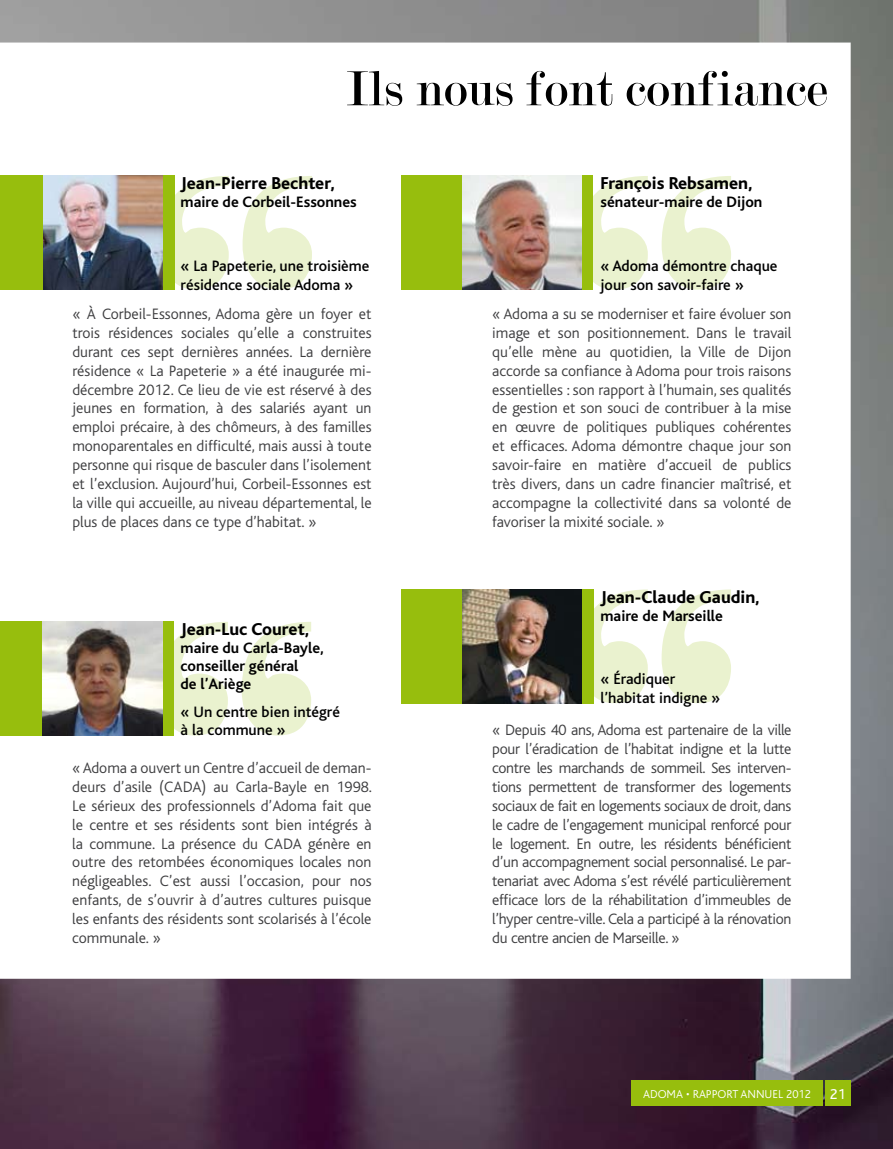
<style>
.page{position:relative;width:893px;height:1149px;background:#fff}
.page>*{position:absolute;margin:0;border:0;box-sizing:border-box;transform-origin:0 0}
.t1{font:52.5px "Modern";color:#000}
.t2{font:800 18px "Bliss";color:#000}
.t3{font:300 15.75px/18.9px "Bliss";color:#3e3e40;text-align:justify}
.t4{font:500 15.75px/18.9px "Bliss";color:#000}
.t5{font:700 15.75px/18px "Bliss";color:#000}
.t6{font:15px "Bliss";color:#fff}
.t7{font:300 12px "Bliss";color:#fff}
</style>
<div class="page">
<img style="left:0;top:0;width:893px;height:1148px">
<div style="left:825px;top:1079px;width:25px;height:26px;background:#97be0d"></div>
<div style="left:631px;top:1079px;width:192px;height:26px;background:#97be0d"></div>
<div style="left:0;top:175px;width:174px;height:114px;background:#97be0d"></div>
<svg style="left:174px;top:176px;width:138px;height:113px"></svg>
<img style="left:43px;top:175px;width:120px;height:114px">
<div style="left:402px;top:175px;width:191px;height:114px;background:#97be0d"></div>
<svg style="left:593px;top:176px;width:138px;height:113px"></svg>
<img style="left:462px;top:175px;width:120px;height:114px">
<div style="left:401px;top:589px;width:192px;height:114px;background:#97be0d"></div>
<svg style="left:593px;top:589px;width:138px;height:114px"></svg>
<img style="left:462px;top:589px;width:120px;height:114px">
<svg style="left:173px;top:621px;width:138px;height:114px"></svg>
<div style="left:0;top:621px;width:173px;height:114px;background:#97be0d"></div>
<img style="left:42px;top:621px;width:120px;height:114px">
<h1 class="t1" style="left:346px;top:62px;width:483px">Ils nous font confiance</h1>
<p class="t2" style="left:181px;top:174px;width:156px">Jean-Pierre Bechter,</p>
<p class="t5" style="left:181px;top:193px;width:178px">maire de Corbeil-Essonnes</p>
<p class="t4" style="left:181px;top:256px;width:190px">« La Papeterie, une troisième résidence sociale Adoma »</p>
<p class="t3" style="left:72px;top:304px;width:301px">« À Corbeil-Essonnes, Adoma gère un foyer et trois résidences sociales qu’elle a construites durant ces sept dernières années. La dernière résidence « La Papeterie » a été inaugurée mi&shy;décembre 2012. Ce lieu de vie est réservé à des jeunes en formation, à des salariés ayant un emploi précaire, à des chômeurs, à des familles monoparentales en difficulté, mais aussi à toute personne qui risque de basculer dans l’isolement et l’exclusion. Aujourd’hui, Corbeil-Essonnes est la ville qui accueille, au niveau départemental, le plus de places dans ce type d’habitat. »</p>
<p class="t2" style="left:181px;top:620px;width:130px">Jean-Luc Couret,</p>
<p class="t5" style="left:181px;top:639px;width:145px">maire du Carla-Bayle, conseiller général<br>de l’Ariège</p>
<p class="t4" style="left:181px;top:702px;width:161px">« Un centre bien intégré à la commune »</p>
<p class="t3" style="left:72px;top:758px;width:301px">«Adoma a ouvert un Centre d’accueil de deman&shy;deurs d’asile (CADA) au Carla-Bayle en 1998.<br>Le sérieux des professionnels d’Adoma fait que le centre et ses résidents sont bien intégrés à la commune. La présence du CADA génère en outre des retombées économiques locales non négligeables. C’est aussi l’occasion, pour nos enfants, de s’ouvrir à d’autres cultures puisque les enfants des résidents sont scolarisés à l’école communale. »</p>
<p class="t2" style="left:600px;top:174px;width:153px">François Rebsamen,</p>
<p class="t5" style="left:600px;top:193px;width:163px">sénateur-maire de Dijon</p>
<p class="t4" style="left:600px;top:256px;width:179px">« Adoma démontre chaque jour son savoir-faire »</p>
<p class="t3" style="left:492px;top:304px;width:301px">« Adoma a su se moderniser et faire évoluer son image et son positionnement. Dans le travail qu’elle mène au quotidien, la Ville de Dijon accorde sa confiance à Adoma pour trois raisons essentielles : son rapport à l’humain, ses qualités de gestion et son souci de contribuer à la mise en œuvre de politiques publiques cohérentes et efficaces. Adoma démontre chaque jour son savoir-faire en matière d’accueil de publics très divers, dans un cadre financier maîtrisé, et accompagne la collectivité dans sa volonté de favoriser la mixité sociale. »</p>
<p class="t2" style="left:600px;top:587px;width:161px">Jean-Claude Gaudin,</p>
<p class="t5" style="left:600px;top:607px;width:124px">maire de Marseille</p>
<p class="t4" style="left:600px;top:669px;width:121px">« Éradiquer l’habitat indigne »</p>
<p class="t3" style="left:492px;top:720px;width:301px">« Depuis 40 ans, Adoma est partenaire de la ville pour l’éradication de l’habitat indigne et la lutte contre les marchands de sommeil. Ses interven&shy;tions permettent de transformer des logements sociaux de fait en logements sociaux de droit, dans le cadre de l’engagement municipal renforcé pour le logement. En outre, les résidents bénéficient d’un accompagnement social personnalisé. Le par&shy;tenariat avec Adoma s’est révélé particulièrement efficace lors de la réhabilitation d’immeubles de l’hyper centre-ville. Cela a participé à la rénovation du centre ancien de Marseille. »</p>
<p class="t7" style="left:643px;top:1086px;width:169px">Adoma • Rapport annuel 2012</p>
<p class="t6" style="left:830px;top:1085px;width:17px">21</p>
</div>
